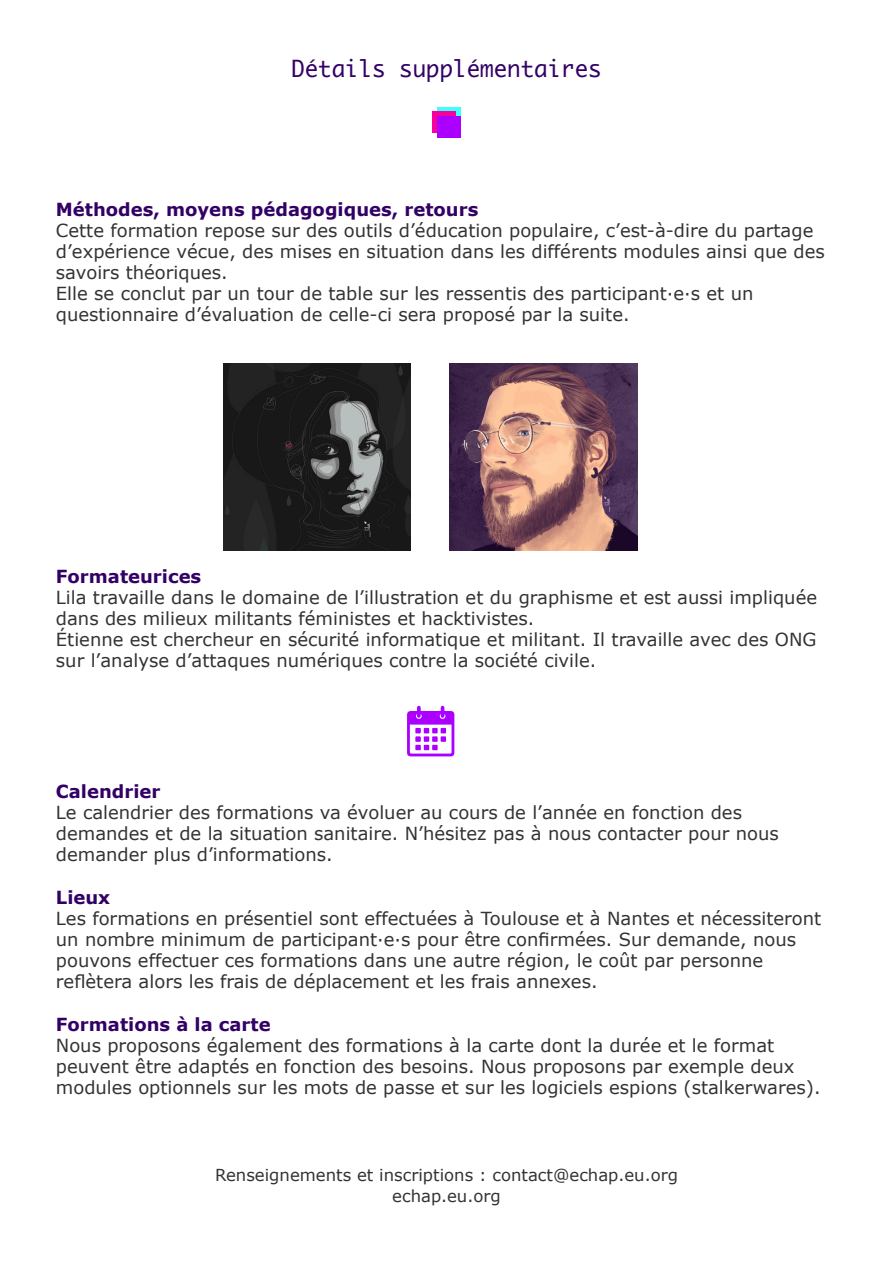
<style>
.page{position:relative;width:893px;height:1263px;background:#fff}
.page>*{position:absolute;margin:0;border:0;box-sizing:border-box;transform-origin:0 0}
.t1{font:22.5px "Monaco";color:#306}
.t2{font:18px/21px "Verdana";color:#333}
.t3{font:700 18px "Verdana";color:#306}
.t4{font:16.5px "Verdana";color:#333}
</style>
<div class="page">
<img style="left:223px;top:363px;width:188px;height:188px">
<svg style="left:407px;top:706px;width:47px;height:50px"></svg>
<div style="left:437px;top:107px;width:24px;height:21px;background:#3dffff"></div>
<div style="left:432px;top:111px;width:24px;height:22px;background:#f7009c"></div>
<div style="left:437px;top:116px;width:24px;height:22px;background:#ab00ff"></div>
<img style="left:450px;top:363px;width:187px;height:188px">
<p class="t1" style="left:291px;top:49px;width:312px">Détails supplémentaires</p>
<p class="t3" style="left:56px;top:198px;width:424px">Méthodes, moyens pédagogiques, retours</p>
<p class="t2" style="left:56px;top:221px;width:770px">Cette formation repose sur des outils d’éducation populaire, c’est-à-dire du partage d’expérience vécue, des mises en situation dans les différents modules ainsi que des savoirs théoriques.</p>
<p class="t2" style="left:56px;top:284px;width:699px">Elle se conclut par un tour de table sur les ressentis des participant·e·s et un questionnaire d’évaluation de celle-ci sera proposé par la suite.</p>
<p class="t3" style="left:56px;top:565px;width:147px">Formateurices</p>
<p class="t2" style="left:56px;top:587px;width:763px">Lila travaille dans le domaine de l’illustration et du graphisme et est aussi impliquée dans des milieux militants féministes et hacktivistes.</p>
<p class="t2" style="left:56px;top:629px;width:762px">Étienne est chercheur en sécurité informatique et militant. Il travaille avec des ONG sur l’analyse d’attaques numériques contre la société civile.</p>
<p class="t3" style="left:56px;top:779px;width:106px">Calendrier</p>
<p class="t2" style="left:56px;top:802px;width:724px">Le calendrier des formations va évoluer au cours de l’année en fonction des demandes et de la situation sanitaire. N’hésitez pas à nous contacter pour nous demander plus d’informations.</p>
<p class="t3" style="left:56px;top:885px;width:56px">Lieux</p>
<p class="t2" style="left:56px;top:908px;width:767px">Les formations en présentiel sont effectuées à Toulouse et à Nantes et nécessiteront un nombre minimum de participant·e·s pour être confirmées. Sur demande, nous pouvons effectuer ces formations dans une autre région, le coût par personne reflètera alors les frais de déplacement et les frais annexes.</p>
<p class="t3" style="left:56px;top:1012px;width:216px">Formations à la carte</p>
<p class="t2" style="left:56px;top:1035px;width:766px">Nous proposons également des formations à la carte dont la durée et le format peuvent être adaptés en fonction des besoins. Nous proposons par exemple deux modules optionnels sur les mots de passe et sur les logiciels espions (stalkerwares).</p>
<p class="t4" style="left:215px;top:1165px;width:464px">Renseignements et inscriptions : contact@echap.eu.org</p>
<p class="t4" style="left:392px;top:1186px;width:110px">echap.eu.org</p>
</div>
